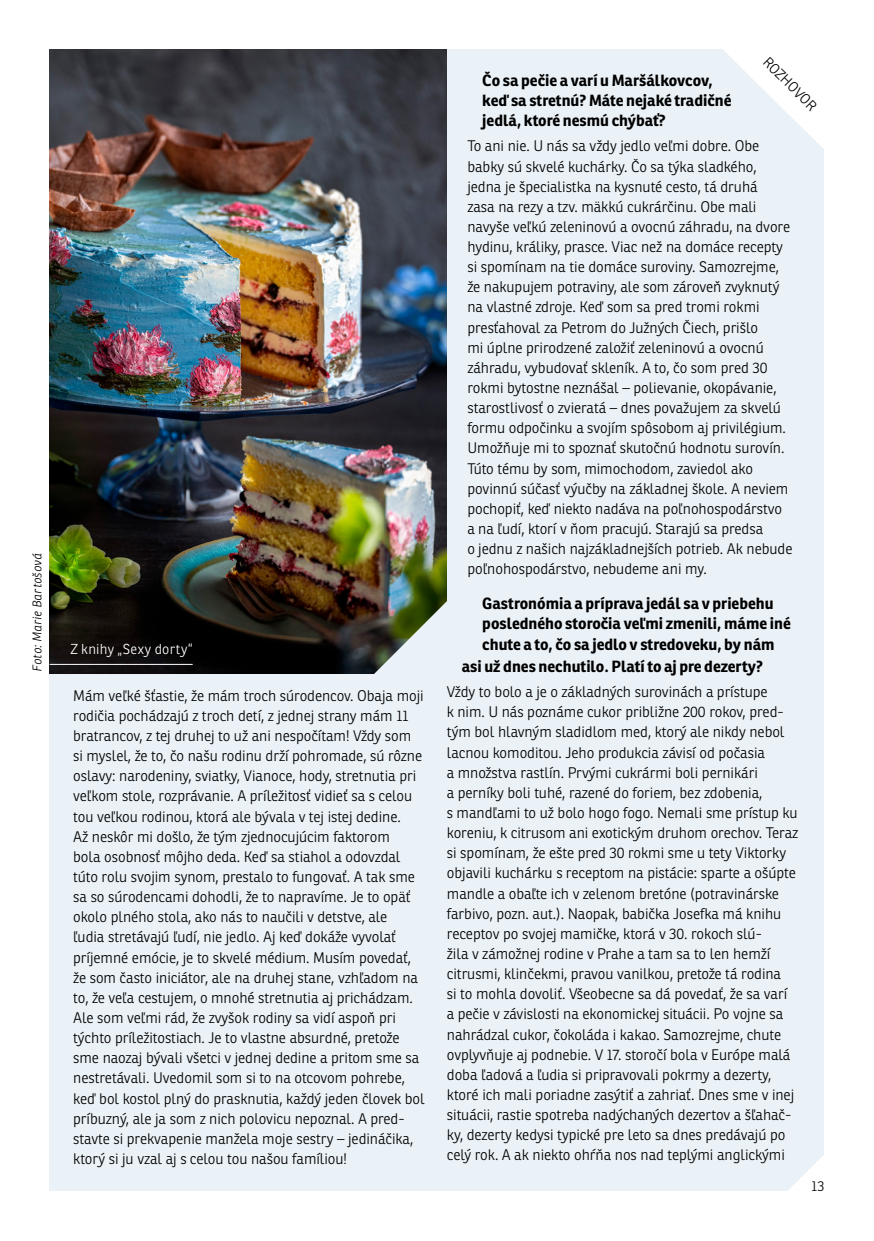
<style>
.page{position:relative;width:874px;height:1241px;background:#fff}
.page>*{position:absolute;margin:0;border:0;box-sizing:border-box;transform-origin:0 0}
.t1{font:700 15.75px/20.1px "Ronnia";color:#000}
.t2{font:300 14.88px/20.1px "Ronnia";letter-spacing:-.005em;color:#000}
.t3{font:300 14px "Ronnia";color:#000}
.t4{font:300 14px "Ronnia";letter-spacing:.02em;color:#fff}
.t5{font:italic 300 12.25px "Ronnia";letter-spacing:.02em;color:#000}
</style>
<div class="page">
<div style="left:50px;top:50px;width:773px;height:1141px;background:#ebf2f7"></div>
<img style="left:50px;top:50px;width:396px;height:623px">
<hr style="left:50px;top:664px;width:142px;height:1px;background:#fff">
<img style="left:368px;top:594px;width:79px;height:80px">
<svg style="left:672px;top:49px;width:152px;height:149px"></svg>
<svg style="left:788px;top:1104px;width:36px;height:87px"></svg>
<p class="t5" style="left:30px;top:671px;width:120px;rotate:-90deg">Foto: Marie Bartošová</p>
<p class="t4" style="left:70px;top:640px;width:124px">Z knihy „Sexy dorty“</p>
<p class="t2" style="left:73px;top:685px;width:353px">Mám veľké šťastie, že mám troch súrodencov. Obaja moji rodičia pochádzajú z troch detí, z jednej strany mám 11 bratrancov, z tej druhej to už ani nespočítam! Vždy som si myslel, že to, čo našu rodinu drží pohromade, sú rôzne oslavy: narodeniny, sviatky, Vianoce, hody, stretnutia pri veľkom stole, rozprávanie. A príležitosť vidieť sa s celou tou veľkou rodinou, ktorá ale bývala v tej istej dedine.<br>Až neskôr mi došlo, že tým zjednocujúcim faktorom<br>bola osobnosť môjho deda. Keď sa stiahol a odovzdal túto rolu svojim synom, prestalo to fungovať. A tak sme sa so súrodencami dohodli, že to napravíme. Je to opäť okolo plného stola, ako nás to naučili v detstve, ale<br>ľudia stretávajú ľudí, nie jedlo. Aj keď dokáže vyvolať príjemné emócie, je to skvelé médium. Musím povedať, že som často iniciátor, ale na druhej stane, vzhľadom na to, že veľa cestujem, o mnohé stretnutia aj prichádzam.<br>Ale som veľmi rád, že zvyšok rodiny sa vidí aspoň pri týchto príležitostiach. Je to vlastne absurdné, pretože sme naozaj bývali všetci v jednej dedine a pritom sme sa nestretávali. Uvedomil som si to na otcovom pohrebe, keď bol kostol plný do prasknutia, každý jeden človek bol príbuzný, ale ja som z nich polovicu nepoznal. A pred&shy;stavte si prekvapenie manžela moje sestry – jedináčika, ktorý si ju vzal aj s celou tou našou famíliou!</p>
<p class="t3" style="left:759px;top:41px;width:105px;rotate:45deg">PŘEDSTAVUJEME</p>
<p class="t3" style="left:771px;top:53px;width:70px;rotate:45deg">ROZHOVOR</p>
<p class="t1" style="left:482px;top:70px;width:251px">Čo sa pečie a varí u Maršálkovcov, keď sa stretnú? Máte nejaké tradičné jedlá, ktoré nesmú chýbať?</p>
<p class="t2" style="left:467px;top:136px;width:326px">To ani nie. U nás sa vždy jedlo veľmi dobre. Obe babky sú skvelé kuchárky. Čo sa týka sladkého, jedna je špecialistka na kysnuté cesto, tá druhá<br>zasa na rezy a tzv. mäkkú cukrárčinu. Obe mali navyše veľkú zeleninovú a ovocnú záhradu, na dvore hydinu, králiky, prasce. Viac než na domáce recepty si spomínam na tie domáce suroviny. Samozrejme, že nakupujem potraviny, ale som zároveň zvyknutý na vlastné zdroje. Keď som sa pred tromi rokmi presťahoval za Petrom do Južných Čiech, prišlo<br>mi úplne prirodzené založiť zeleninovú a ovocnú záhradu, vybudovať skleník. A to, čo som pred 30 rokmi bytostne neznášal – polievanie, okopávanie, starostlivosť o zvieratá – dnes považujem za skvelú formu odpočinku a svojím spôsobom aj privilégium.<br>Umožňuje mi to spoznať skutočnú hodnotu surovín.<br>Túto tému by som, mimochodom, zaviedol ako povinnú súčasť výučby na základnej škole. A neviem pochopiť, keď niekto nadáva na poľnohospodárstvo a na ľudí, ktorí v ňom pracujú. Starajú sa predsa<br>o jednu z našich najzákladnejších potrieb. Ak nebude poľnohospodárstvo, nebudeme ani my.</p>
<p class="t1" style="left:482px;top:593px;width:310px">Gastronómia a príprava jedál sa v priebehu posledného storočia veľmi zmenili, máme iné chute a to, čo sa jedlo v stredoveku, by nám</p>
<p class="t1" style="left:461px;top:656px;width:302px">asi už dnes nechutilo. Platí to aj pre dezerty?</p>
<p class="t2" style="left:446px;top:681px;width:353px">Vždy to bolo a je o základných surovinách a prístupe<br>k nim. U nás poznáme cukor približne 200 rokov, pred&shy;tým bol hlavným sladidlom med, ktorý ale nikdy nebol lacnou komoditou. Jeho produkcia závisí od počasia<br>a množstva rastlín. Prvými cukrármi boli pernikári<br>a perníky boli tuhé, razené do foriem, bez zdobenia,<br>s mandľami to už bolo hogo fogo. Nemali sme prístup ku koreniu, k citrusom ani exotickým druhom orechov. Teraz si spomínam, že ešte pred 30 rokmi sme u tety Viktorky objavili kuchárku s receptom na pistácie: sparte a ošúpte mandle a obaľte ich v zelenom bretóne (potravinárske farbivo, pozn. aut.). Naopak, babička Josefka má knihu receptov po svojej mamičke, ktorá v 30. rokoch slú-<br>žila v zámožnej rodine v Prahe a tam sa to len hemží citrusmi, klinčekmi, pravou vanilkou, pretože tá rodina<br>si to mohla dovoliť. Všeobecne sa dá povedať, že sa varí a pečie v závislosti na ekonomickej situácii. Po vojne sa nahrádzal cukor, čokoláda i kakao. Samozrejme, chute ovplyvňuje aj podnebie. V 17. storočí bola v Európe malá doba ľadová a ľudia si pripravovali pokrmy a dezerty, ktoré ich mali poriadne zasýtiť a zahriať. Dnes sme v inej situácii, rastie spotreba nadýchaných dezertov a šľahač&shy;ky, dezerty kedysi typické pre leto sa dnes predávajú po celý rok. A ak niekto ohŕňa nos nad teplými anglickými</p>
<p class="t3" style="left:811px;top:1177px;width:14px">13</p>
</div>
